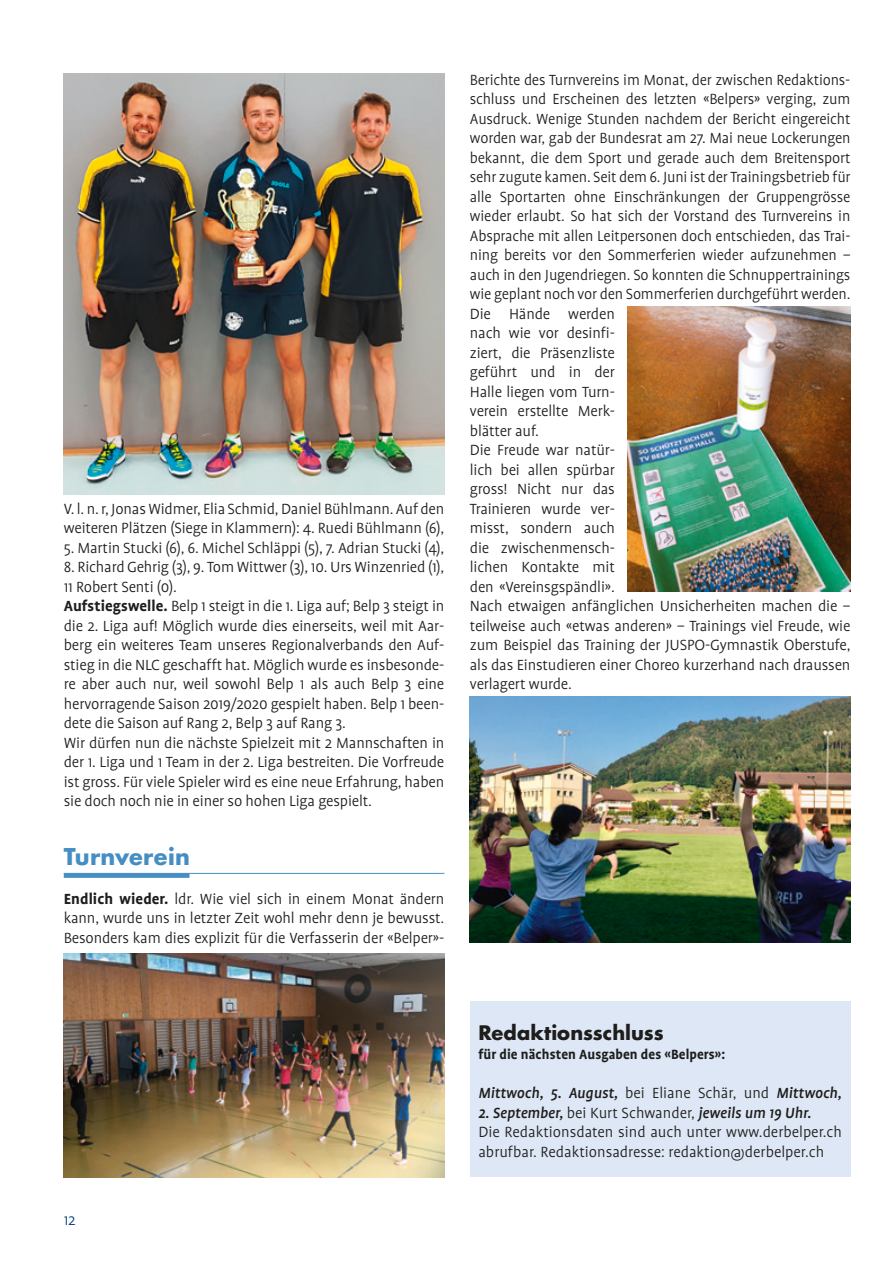
<style>
.page{position:relative;width:893px;height:1263px;background:#fff}
.page>*{position:absolute;margin:0;border:0;box-sizing:border-box;transform-origin:0 0}
.t1{font:700 22.5px "Futura";letter-spacing:.01em;color:#458ec4}
.t2{font:700 19.5px "Futura";color:#1d1d1b}
.t3{font:300 16.8px/19.5px "Profile";letter-spacing:-.01em;color:#1d1d1b}
.t4{font:italic 500 16.8px "Profile";color:#1d1d1b}
.t5{font:300 16.8px "Profile";color:#003f7d}
.t6{font:700 15.3px "Profile";letter-spacing:.005em;color:#1d1d1b}
.s1{font-weight:700}
.s2{font-weight:300;font-style:normal}
.s3{font-weight:500;font-style:italic}
</style>
<div class="page">
<div style="left:64px;top:873px;width:125px;height:5px;background:#458ec4"></div>
<hr style="left:64px;top:873px;width:380px;height:1px;background:#458ec4">
<img style="left:470px;top:696px;width:380px;height:246px">
<img style="left:63px;top:953px;width:381px;height:225px">
<div style="left:470px;top:1001px;width:380px;height:176px;background:#dee7f5"></div>
<img style="left:64px;top:73px;width:380px;height:421px">
<img style="left:628px;top:306px;width:222px;height:286px">
<p class="t3" style="left:64px;top:499px;width:382px">V. l. n. r, Jonas Widmer, Elia Schmid, Daniel Bühlmann. Auf den weiteren Plätzen (Siege in Klammern): 4. Ruedi Bühlmann (6),</p>
<p class="t3" style="left:64px;top:538px;width:382px">5. Martin Stucki (6), 6. Michel Schläppi (5), 7. Adrian Stucki (4),</p>
<p class="t3" style="left:64px;top:557px;width:382px">8. Richard Gehrig (3), 9. Tom Wittwer (3), 10. Urs Winzenried (1), 11 Robert Senti (0).<br><span class="s1">Aufstiegswelle.</span> Belp 1 steigt in die 1. Liga auf; Belp 3 steigt in die 2. Liga auf! Möglich wurde dies einerseits, weil mit Aar&shy;berg ein weiteres Team unseres Regionalverbands den Auf&shy;stieg in die NLC geschafft hat. Möglich wurde es insbesonde&shy;re aber auch nur, weil sowohl Belp 1 als auch Belp 3 eine hervorragende Saison 2019/2020 gespielt haben. Belp 1 been&shy;dete die Saison auf Rang 2, Belp 3 auf Rang 3.<br>Wir dürfen nun die nächste Spielzeit mit 2 Mannschaften in der 1. Liga und 1 Team in der 2. Liga bestreiten. Die Vorfreude ist gross. Für viele Spieler wird es eine neue Erfahrung, haben sie doch noch nie in einer so hohen Liga gespielt.</p>
<h1 class="t1" style="left:64px;top:840px;width:128px">Turnverein</h1>
<p class="t3" style="left:64px;top:889px;width:382px;text-align:justify"><span class="s1">Endlich wieder.</span> ldr. Wie viel sich in einem Monat ändern kann, wurde uns in letzter Zeit wohl mehr denn je bewusst.<br>Besonders kam dies explizit für die Verfasserin der «Belper»-</p>
<p class="t3" style="left:470px;top:70px;width:382px">Berichte des Turnvereins im Monat, der zwischen Redaktions&shy;schluss und Erscheinen des letzten «Belpers» verging, zum Ausdruck. Wenige Stunden nachdem der Bericht eingereicht worden war, gab der Bundesrat am 27. Mai neue Lockerungen bekannt, die dem Sport und gerade auch dem Breitensport sehr zugute kamen. Seit dem 6. Juni ist der Trainingsbetrieb für alle Sportarten ohne Einschränkungen der Gruppengrösse wieder erlaubt. So hat sich der Vorstand des Turnvereins in Absprache mit allen Leitpersonen doch entschieden, das Trai&shy;ning bereits vor den Sommerferien wieder aufzunehmen – auch in den Jugendriegen. So konnten die Schnuppertrainings wie geplant noch vor den Sommerferien durchgeführt werden.<br>Die Hände werden<br>nach wie vor desinfi-<br>ziert, die Präsenzliste<br>geführt und in der<br>Halle liegen vom Turn-<br>verein erstellte Merk-<br>blätter auf.<br>Die Freude war natür-<br>lich bei allen spürbar<br>gross! Nicht nur das<br>Trainieren wurde ver-<br>misst, sondern auch<br>die zwischenmensch-<br>lichen Kontakte mit<br>den «Vereinsgspändli».<br>Nach etwaigen anfänglichen Unsicherheiten machen die – teilweise auch «etwas anderen» – Trainings viel Freude, wie zum Beispiel das Training der JUSPO-Gymnastik Oberstufe, als das Einstudieren einer Choreo kurzerhand nach draussen verlagert wurde.</p>
<p class="t5" style="left:64px;top:1211px;width:13px">12</p>
<p class="t2" style="left:478px;top:1019px;width:187px">Redaktionsschluss</p>
<p class="t6" style="left:478px;top:1046px;width:248px">für die nächsten Ausgaben des «Belpers»:</p>
<p class="t4" style="left:478px;top:1084px;width:365px">Mittwoch, 5. August, <span class="s2">bei Eliane Schär, und</span> Mittwoch,</p>
<p class="t3" style="left:478px;top:1103px;width:365px"><span class="s3">2. September,</span> bei Kurt Schwander, <span class="s3">jeweils um 19 Uhr.<br></span>Die Redaktionsdaten sind auch unter www.derbelper.ch abrufbar. Redaktionsadresse: redaktion@derbelper.ch</p>
</div>
